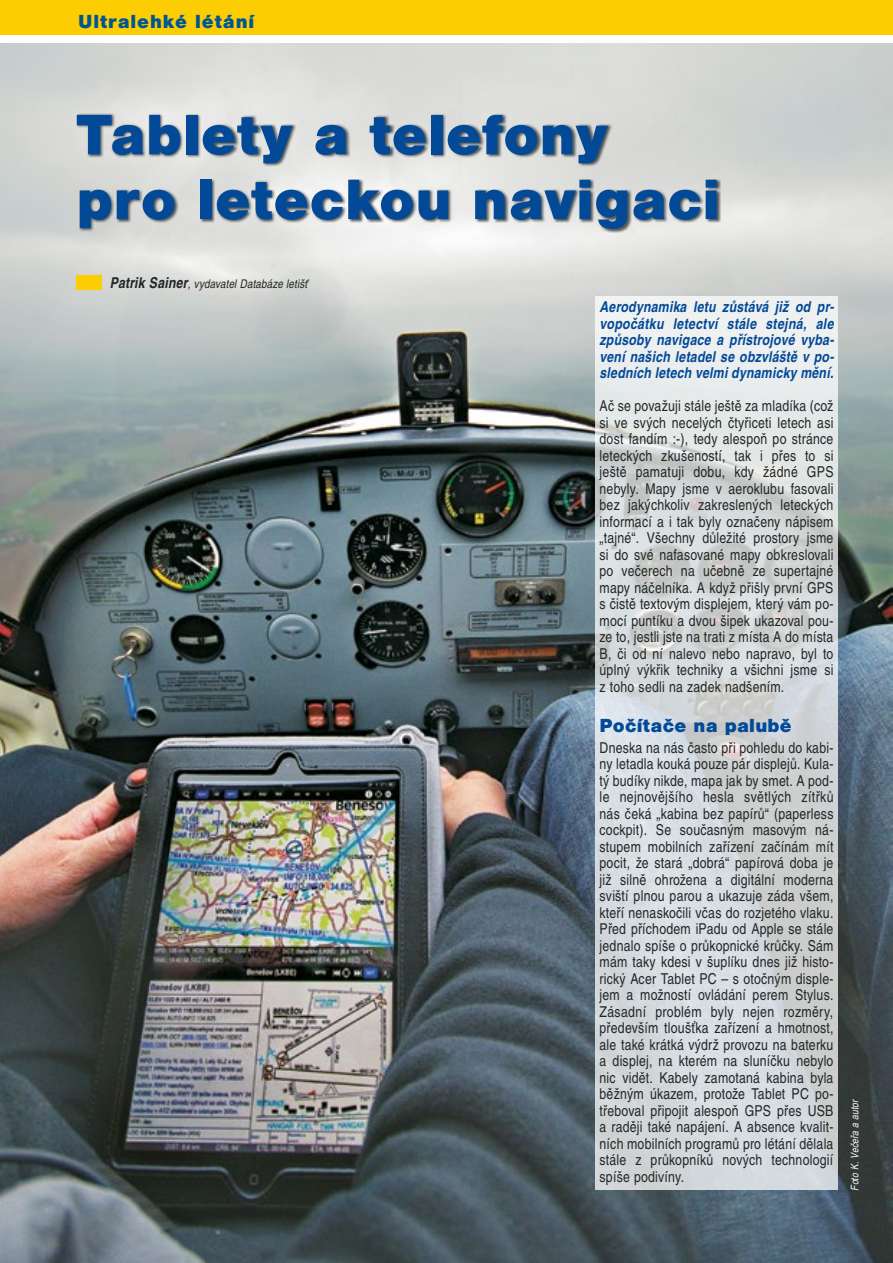
<style>
.page{position:relative;width:893px;height:1263px;background:#fff}
.page>*{position:absolute;margin:0;border:0;box-sizing:border-box;transform-origin:0 0}
.t1{font:900 54px/64.8px "Nimbus San L";letter-spacing:.01em;color:#024997}
.t2{font:900 18px "Nimbus San L";letter-spacing:.015em;color:#024997}
.t3{font:900 18px "Nimbus San L";letter-spacing:.05em;color:#005595}
.t4{font:15px/16.5px "Nimbus San Con L";letter-spacing:.015em;color:#202724;text-align:justify}
.t5{font:italic 700 15px/16.5px "Nimbus San Con L";letter-spacing:.015em;color:#024997;text-align:justify}
.t6{font:italic 12px "Nimbus San Con L";letter-spacing:.015em;color:#202724}
.t7{font:italic 10.5px "Nimbus San Con L";color:#fff}
.s1{font-weight:700;font-size:15px}
</style>
<div class="page">
<img style="left:0;top:43px;width:893px;height:1220px">
<div style="left:77px;top:113px;width:644px;height:120px;background:#202724;opacity:.75"></div>
<div style="left:77px;top:275px;width:25px;height:15px;background:#fccd00"></div>
<svg style="left:595px;top:296px;width:243px;height:894px;background:#d7dbdd"></svg>
<div style="left:0;top:0;width:893px;height:34px;background:#fccd00"></div>
<p class="t3" style="left:78px;top:11px;width:178px">Ultralehké létání</p>
<h1 class="t1" style="left:77px;top:103px;width:645px">Tablety a telefony pro leteckou navigaci</h1>
<p class="t6" style="left:110px;top:276px;width:199px"><span class="s1">Patrik Sainer</span>, vydavatel Databáze letišť</p>
<p class="t5" style="left:600px;top:299px;width:236px">Aerodynamika letu zůstává již od pr&shy;vopočátku letectví stále stejná, ale způsoby navigace a přístrojové vyba&shy;vení našich letadel se obzvláště v po&shy;sledních letech velmi dynamicky mění.</p>
<p class="t4" style="left:600px;top:398px;width:235px">Ač se považuji stále ještě za mladíka (což si ve svých necelých čtyřiceti letech asi dost fandím :-), tedy alespoň po stránce leteckých zkušeností, tak i přes to si ještě pamatuji dobu, kdy žádné GPS nebyly. Mapy jsme v aeroklubu fasovali bez jakýchkoliv zakreslených leteckých informací a i tak byly označeny nápisem „tajné“. Všechny důležité prostory jsme si do své nafasované mapy obkreslovali po večerech na učebně ze supertajné mapy náčelníka. A když přišly první GPS s čistě textovým displejem, který vám po&shy;mocí puntíku a dvou šipek ukazoval pou&shy;ze to, jestli jste na trati z místa A do místa B, či od ní nalevo nebo napravo, byl to úplný výkřik techniky a všichni jsme si z toho sedli na zadek nadšením.</p>
<p class="t2" style="left:600px;top:714px;width:194px">Počítače na palubě</p>
<p class="t4" style="left:600px;top:739px;width:235px">Dneska na nás často při pohledu do kabi&shy;ny letadla kouká pouze pár displejů. Kula&shy;tý budíky nikde, mapa jak by smet. A pod&shy;le nejnovějšího hesla světlých zítřků nás čeká „kabina bez papírů“ (paperless cockpit). Se současným masovým ná&shy;stupem mobilních zařízení začínám mít pocit, že stará „dobrá“ papírová doba je již silně ohrožena a digitální moderna sviští plnou parou a ukazuje záda všem, kteří nenaskočili včas do rozjetého vlaku.<br>Před příchodem iPadu od Apple se stále jednalo spíše o průkopnické krůčky. Sám mám taky kdesi v šuplíku dnes již histo&shy;rický Acer Tablet PC – s otočným disple&shy;jem a možností ovládání perem Stylus.<br>Zásadní problém byly nejen rozměry, především tloušťka zařízení a hmotnost, ale také krátká výdrž provozu na baterku a displej, na kterém na sluníčku nebylo nic vidět. Kabely zamotaná kabina byla běžným úkazem, protože Tablet PC po&shy;třeboval připojit alespoň GPS přes USB a raději také napájení. A absence kvalit&shy;ních mobilních programů pro létání dělala stále z průkopníků nových technologií spíše podivíny.</p>
<p class="t7" style="left:848px;top:1191px;width:93px;rotate:-90deg">Foto K. Večeřa a autor</p>
</div>
